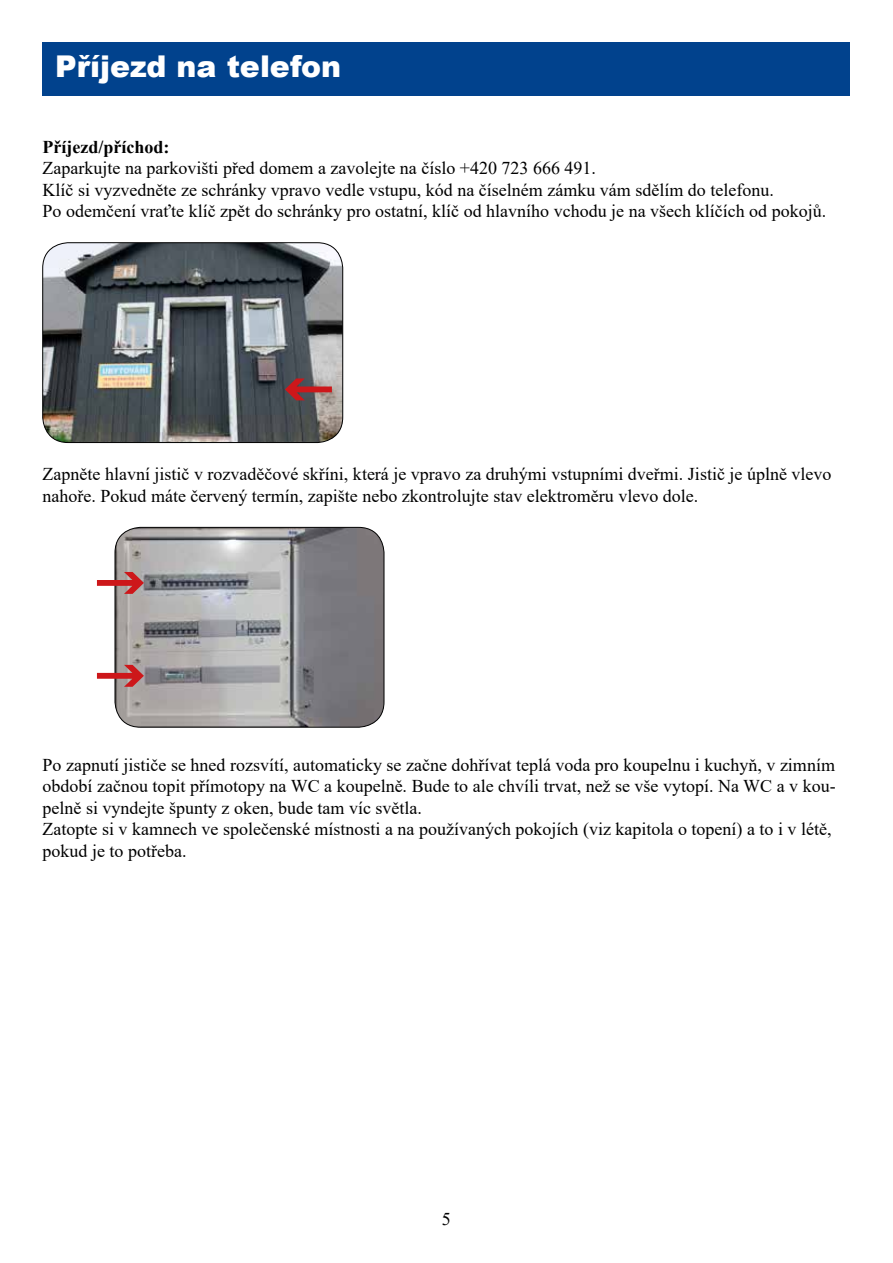
<style>
.page{position:relative;width:893px;height:1263px;background:#fff}
.page>*{position:absolute;margin:0;border:0;box-sizing:border-box;transform-origin:0 0}
.t1{font:900 30px "Arial";color:#fff}
.t2{font:18px/21.6px "Times New Roman";color:#000}
.t3{font:700 18px "Times New Roman";color:#000}
</style>
<div class="page">
<img style="left:43px;top:243px;width:300px;height:199px">
<div style="left:43px;top:243px;width:300px;height:200px;border:1px solid #000;border-radius:26px"></div>
<img style="left:115px;top:527px;width:269px;height:200px">
<div style="left:115px;top:527px;width:269px;height:200px;border:1px solid #000;border-radius:26px"></div>
<svg style="left:285px;top:378px;width:47px;height:22px"></svg>
<svg style="left:97px;top:572px;width:47px;height:22px"></svg>
<svg style="left:97px;top:665px;width:47px;height:22px"></svg>
<div style="left:43px;top:43px;width:807px;height:53px;background:#01428d"></div>
<h1 class="t1" style="left:55px;top:44px;width:287px">Příjezd na telefon</h1>
<p class="t3" style="left:43px;top:133px;width:128px">Příjezd/příchod:</p>
<p class="t2" style="left:43px;top:157px;width:785px">Zaparkujte na parkovišti před domem a zavolejte na číslo +420 723 666 491.<br>Klíč si vyzvedněte ze schránky vpravo vedle vstupu, kód na číselném zámku vám sdělím do telefonu.<br>Po odemčení vraťte klíč zpět do schránky pro ostatní, klíč od hlavního vchodu je na všech klíčích od pokojů.</p>
<p class="t2" style="left:43px;top:463px;width:790px">Zapněte hlavní jistič v rozvaděčové skříni, která je vpravo za druhými vstupními dveřmi. Jistič je úplně vlevo nahoře. Pokud máte červený termín, zapište nebo zkontrolujte stav elektroměru vlevo dole.</p>
<p class="t2" style="left:43px;top:753px;width:795px">Po zapnutí jističe se hned rozsvítí, automaticky se začne dohřívat teplá voda pro koupelnu i kuchyň, v zimním období začnou topit přímotopy na WC a koupelně. Bude to ale chvíli trvat, než se vše vytopí. Na WC a v kou&shy;pelně si vyndejte špunty z oken, bude tam víc světla.<br>Zatopte si v kamnech ve společenské místnosti a na používaných pokojích (viz kapitola o topení) a to i v létě, pokud je to potřeba.</p>
<p class="t2" style="left:442px;top:1207px;width:10px">5</p>
</div>
